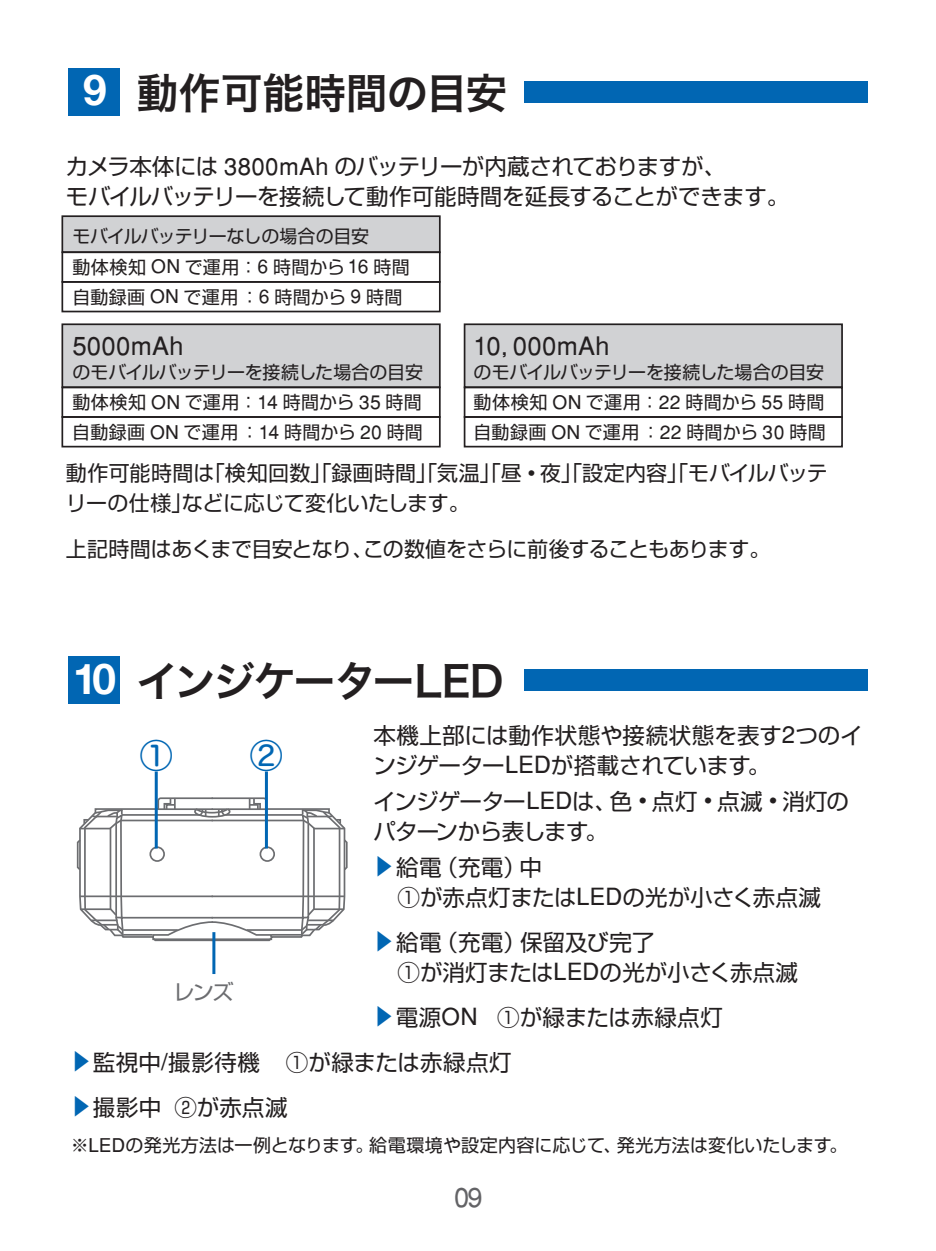
<style>
.page{position:relative;width:936px;height:1251px;background:#fff}
.page>*{position:absolute;margin:0;border:0;box-sizing:border-box;transform-origin:0 0}
.t1{font:42px "Hira Kaku Pro N W6";letter-spacing:-.03em;color:#231f20}
.t2{font:42px "Hira Kaku Pro N W6";letter-spacing:-.005em;color:#231f20}
.t3{font:33px "Hira Maru Pro N W4";color:#0166b3}
.t4{font:27px "Helvetica";color:#636366}
.t5{font:25.5px "Helvetica";letter-spacing:.015em;color:#231f20}
.t6{font:22.5px/30px "Shin Go Pro";letter-spacing:-.005em;color:#231f20}
.t7{font:22.5px/30px "Shin Go Pro";letter-spacing:-.025em;color:#231f20}
.t8{font:22.5px/30px "Shin Go Pro";letter-spacing:-.04em;color:#231f20}
.t9{font:22.5px "Shin Go Pro";letter-spacing:.015em;color:#231f20}
.t10{font:22.5px "Shin Go Pro";color:#0166b3}
.t11{font:21px/30px "Shin Go Pro";letter-spacing:.005em;color:#231f20}
.t12{font:21px "Shin Go Pro";letter-spacing:-.035em;color:#231f20}
.t13{font:21px "Shin Go Pro";color:#6c6d70}
.t14{font:18px/30px "Shin Go Pro";color:#231f20;text-align:justify}
.s1{font-family:"Helvetica 75";font-weight:700;font-size:42.3px;color:#fff}
.s2{font-family:"Helvetica";font-size:23.7px}
.s3{font-family:"Helvetica";font-size:18.9px}
.s4{font-family:"Helvetica";font-size:19.2px}
.s5{font-size:25.2px}
.s6{font-family:"Shin Go Pro";font-size:24px}
.s7{font-family:"Helvetica";font-size:21.9px}
</style>
<div class="page">
<svg style="left:76px;top:796px;width:272px;height:145px"></svg>
<hr style="left:122px;top:813px;width:79px;height:2px;background:#6c6d70">
<hr style="left:155px;top:771px;width:3px;height:77px;background:#0166b3">
<hr style="left:265px;top:771px;width:3px;height:77px;background:#0166b3">
<hr style="left:212px;top:931px;width:3px;height:42px;background:#0166b3">
<div style="left:463px;top:323px;width:379px;height:65px;background:#d1d2d4;border:2px solid #231f20"></div>
<div style="left:61px;top:323px;width:379px;height:65px;background:#d1d2d4;border:2px solid #231f20"></div>
<div style="left:61px;top:416px;width:379px;height:31px;border:2px solid #231f20"></div>
<div style="left:61px;top:386px;width:379px;height:32px;border:2px solid #231f20"></div>
<div style="left:463px;top:416px;width:379px;height:31px;border:2px solid #231f20"></div>
<div style="left:463px;top:386px;width:379px;height:32px;border:2px solid #231f20"></div>
<div style="left:61px;top:215px;width:379px;height:38px;background:#d1d2d4;border:2px solid #231f20"></div>
<div style="left:61px;top:281px;width:379px;height:31px;border:2px solid #231f20"></div>
<div style="left:61px;top:251px;width:379px;height:32px;border:2px solid #231f20"></div>
<div style="left:524px;top:81px;width:343px;height:21px;background:#0166b3"></div>
<div style="left:68px;top:68px;width:52px;height:47px;background:#0166b3"></div>
<div style="left:524px;top:669px;width:343px;height:21px;background:#0166b3"></div>
<div style="left:68px;top:656px;width:52px;height:47px;background:#0166b3"></div>
<h1 class="t2" style="left:83px;top:55px;width:426px"><span class="s1">9</span> 動作可能時間の目安</h1>
<p class="t7" style="left:66px;top:149px;width:725px">カメラ本体には <span class="s2">3800mAh</span> のバッテリーが内蔵されておりますが、<br>モバイルバッテリーを接続して動作可能時間を延長することができます。</p>
<p class="t14" style="left:72px;top:219px;width:339px;text-align:left">モバイルバッテリーなしの場合の目安<br>動体検知 <span class="s3">ON</span> で運用：<span class="s4">6</span> 時間から<span class="s4">16</span> 時間自動録画 <span class="s3">ON</span> で運用：<span class="s4">6</span> 時間から <span class="s4">9</span> 時間</p>
<h3 class="t5" style="left:72px;top:330px;width:113px">5000<span class="s5">mAh</span></h3>
<p class="t14" style="left:72px;top:355px;width:352px">のモバイルバッテリーを接続した場合の目安動体検知 <span class="s3">ON</span> で運用：<span class="s4">14</span> 時間から <span class="s4">35</span> 時間自動録画 <span class="s3">ON</span> で運用：<span class="s4">14</span> 時間から <span class="s4">20</span> 時間</p>
<h3 class="t5" style="left:473px;top:330px;width:137px">10<span class="s6">，</span>000<span class="s5">mAh</span></h3>
<p class="t14" style="left:473px;top:355px;width:353px">のモバイルバッテリーを接続した場合の目安動体検知 <span class="s3">ON</span> で運用：<span class="s4">22</span> 時間から <span class="s4">55</span> 時間自動録画 <span class="s3">ON</span> で運用：<span class="s4">22</span> 時間から <span class="s4">30</span> 時間</p>
<p class="t11" style="left:66px;top:456px;width:763px">動作可能時間は「検知回数」「録画時間」「気温」「昼 <span class="s7">•</span> 夜」「設定内容」「モバイルバッテリーの仕様」などに応じて変化いたします。</p>
<p class="t12" style="left:66px;top:531px;width:706px">上記時間はあくまで目安となり、この数値をさらに前後することもあります。</p>
<h1 class="t1" style="left:73px;top:643px;width:432px"><span class="s1">10</span> インジケーターLED</h1>
<h2 class="t3" style="left:140px;top:726px;width:34px">①</h2>
<h2 class="t3" style="left:250px;top:726px;width:34px">②</h2>
<p class="t13" style="left:173px;top:974px;width:62px">レンズ</p>
<p class="t6" style="left:373px;top:717px;width:491px">本機上部には動作状態や接続状態を表す<span class="s2">2</span>つのインジゲーター<span class="s2">LED</span>が搭載されています。</p>
<p class="t8" style="left:373px;top:783px;width:477px">インジゲーター<span class="s2">LED</span>は、色 <span class="s2">•</span> 点灯 <span class="s2">•</span> 点滅 <span class="s2">•</span> 消灯のパターンから表します。</p>
<p class="t10" style="left:402px;top:854px;width:24px;rotate:90deg">▲</p>
<p class="t6" style="left:396px;top:849px;width:426px">給電（充電）中<br>①が赤点灯または<span class="s2">LED</span>の光が小さく赤点滅</p>
<p class="t10" style="left:402px;top:929px;width:24px;rotate:90deg">▲</p>
<p class="t6" style="left:396px;top:924px;width:403px">給電（充電）保留及び完了<br>①が消灯または<span class="s2">LED</span>の光が小さく赤点滅</p>
<p class="t10" style="left:402px;top:1004px;width:24px;rotate:90deg">▲</p>
<p class="t9" style="left:395px;top:998px;width:329px">電源<span class="s2">ON</span> ①が緑または赤緑点灯</p>
<p class="t10" style="left:100px;top:1049px;width:24px;rotate:90deg">▲</p>
<p class="t9" style="left:93px;top:1043px;width:420px">監視中<span class="s2">/</span>撮影待機 ①が緑または赤緑点灯</p>
<p class="t10" style="left:100px;top:1094px;width:24px;rotate:90deg">▲</p>
<p class="t6" style="left:93px;top:1089px;width:196px">撮影中 ②が赤点滅</p>
<p class="t14" style="left:71px;top:1127px;width:778px">※<span class="s3">LED</span>の発光方法は一例となります。給電環境や設定内容に応じて、発光方法は変化いたします。</p>
<h3 class="t4" style="left:454px;top:1180px;width:30px">09</h3>
</div>
